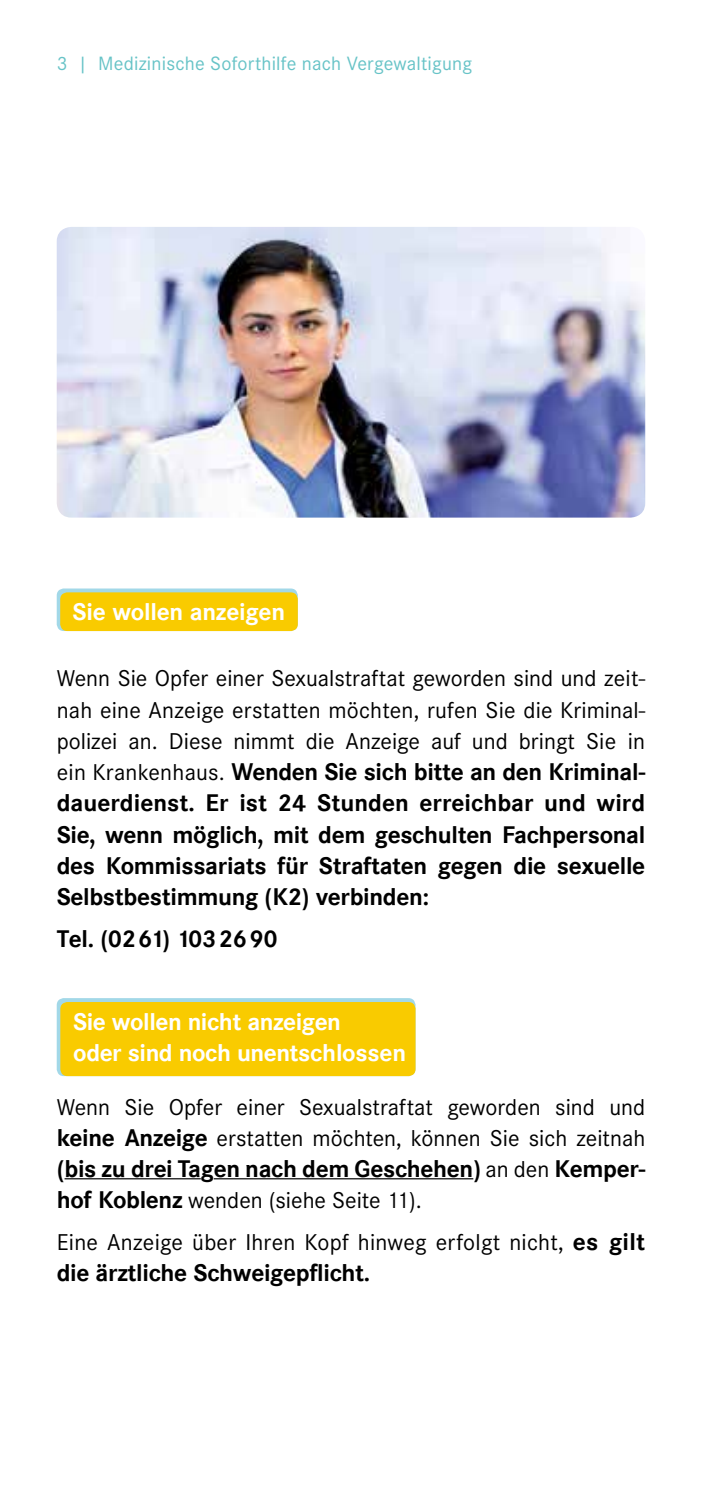
<style>
.page{position:relative;width:702px;height:1489px;background:#fff}
.page>*{position:absolute;margin:0;border:0;box-sizing:border-box;transform-origin:0 0}
.t1{font:23.75px/31.2px "Corporate S";color:#000}
.t2{font:700 23.75px/31.2px "Corporate SBQ";letter-spacing:-.015em;color:#000;text-align:justify}
.t3{font:700 23.75px/31.2px "Corporate SBQ";letter-spacing:-.02em;color:#fff}
.t4{font:20px "Corporate S";letter-spacing:.01em;color:#67c3c7}
.s1{font-family:"Corporate S";font-weight:400}
.s2{font-family:"Corporate SBQ";font-weight:700}
</style>
<div class="page">
<hr style="left:65px;top:1178px;width:136px;height:1px;background:#000">
<hr style="left:214px;top:1178px;width:259px;height:1px;background:#000">
<div style="left:57px;top:588px;width:241px;height:43px;background:#a2d8e8;border-radius:7px"></div>
<div style="left:60px;top:592px;width:238px;height:39px;background:#f9cb00;border-radius:7px"></div>
<div style="left:57px;top:998px;width:358px;height:78px;background:#a2d8e8;border-radius:7px"></div>
<div style="left:60px;top:1001px;width:355px;height:75px;background:#f9cb00;border-radius:7px"></div>
<img style="left:57px;top:227px;width:588px;height:290px">
<p class="t4" style="left:57px;top:52px;width:417px">3 | Medizinische Soforthilfe nach Vergewaltigung</p>
<p class="t3" style="left:73px;top:597px;width:214px">Sie wollen anzeigen</p>
<p class="t1" style="left:57px;top:663px;width:590px;text-align:justify">Wenn Sie Opfer einer Sexualstraftat geworden sind und zeit&shy;nah eine Anzeige erstatten möchten, rufen Sie die Kriminal&shy;polizei an. Diese nimmt die Anzeige auf und bringt Sie in</p>
<p class="t2" style="left:57px;top:756px;width:590px"><span class="s1">ein Krankenhaus.</span> Wenden Sie sich bitte an den Kriminal&shy;dauerdienst. Er ist 24 Stunden erreichbar und wird Sie, wenn möglich, mit dem geschulten Fachpersonal des Kommissariats für Straftaten gegen die sexuelle Selbstbestimmung (K2) verbinden:</p>
<p class="t2" style="left:57px;top:923px;width:222px">Tel. (0261) 1032690</p>
<p class="t3" style="left:73px;top:1006px;width:334px">Sie wollen nicht anzeigen<br>oder sind noch unentschlossen</p>
<p class="t1" style="left:57px;top:1091px;width:590px">Wenn Sie Opfer einer Sexualstraftat geworden sind und <span class="s2">keine Anzeige</span> erstatten möchten, können Sie sich zeitnah</p>
<p class="t2" style="left:57px;top:1153px;width:590px">(bis zu drei Tagen nach dem Geschehen) <span class="s1">an den</span> Kemper-</p>
<p class="t1" style="left:57px;top:1179px;width:590px;line-height:41.8px"><span class="s2">hof Koblenz</span> wenden (siehe Seite 11).<br>Eine Anzeige über Ihren Kopf hinweg erfolgt nicht, <span class="s2">es gilt</span></p>
<p class="t2" style="left:57px;top:1257px;width:315px">die ärztliche Schweigepflicht.</p>
</div>
